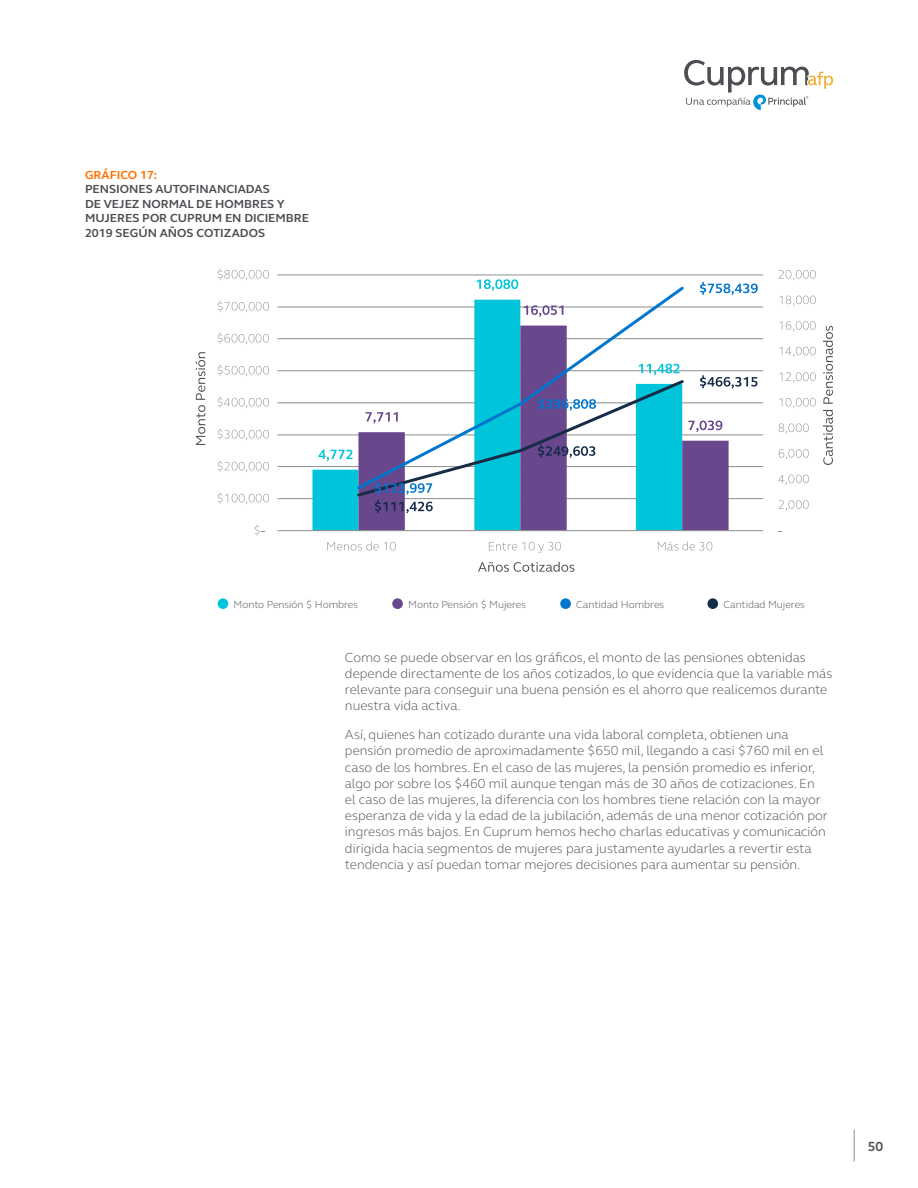
<style>
.page{position:relative;width:918px;height:1188px;background:#fff}
.page>*{position:absolute;margin:0;border:0;box-sizing:border-box;transform-origin:0 0}
.t1{font:300 13.5px/16.2px "FS Elliot Pro";color:#4d4e53}
.t2{font:700 13.5px "FS Elliot Pro";color:#4d4e53}
.t3{font:700 12px/14.4px "FS Elliot Pro";color:#4d4e53}
.t4{font:700 12px "FS Elliot Pro";color:#ff7000}
.t5{font:300 10.5px "FS Elliot Pro";color:#4d4e53}
</style>
<div class="page">
<svg style="left:684px;top:60px;width:149px;height:50px"></svg>
<hr style="left:854px;top:1130px;width:1px;height:31px;background:#8c8d8e">
<div style="left:218px;top:598px;width:10px;height:11px;background:#00c4d9;border-radius:50%"></div>
<div style="left:392px;top:598px;width:11px;height:11px;background:#68478d;border-radius:50%"></div>
<div style="left:560px;top:598px;width:11px;height:11px;background:#0076cf;border-radius:50%"></div>
<div style="left:707px;top:598px;width:11px;height:11px;background:#162b48;border-radius:50%"></div>
<hr style="left:278px;top:275px;width:485px;height:1px;background:#8c8d8e">
<hr style="left:278px;top:307px;width:485px;height:1px;background:#8c8d8e">
<hr style="left:278px;top:338px;width:485px;height:1px;background:#8c8d8e">
<hr style="left:278px;top:370px;width:485px;height:1px;background:#8c8d8e">
<hr style="left:278px;top:402px;width:485px;height:1px;background:#8c8d8e">
<hr style="left:278px;top:435px;width:485px;height:1px;background:#8c8d8e">
<hr style="left:278px;top:466px;width:485px;height:1px;background:#8c8d8e">
<hr style="left:278px;top:498px;width:485px;height:1px;background:#8c8d8e">
<svg style="left:312px;top:306px;width:46px;height:224px"></svg>
<svg style="left:358px;top:338px;width:371px;height:192px"></svg>
<hr style="left:278px;top:530px;width:485px;height:1px;background:#8c8d8e">
<svg style="left:355px;top:284px;width:331px;height:80px"></svg>
<svg style="left:476px;top:279px;width:42px;height:12px"></svg>
<svg style="left:524px;top:305px;width:39px;height:12px"></svg>
<svg style="left:700px;top:282px;width:58px;height:13px"></svg>
<svg style="left:318px;top:364px;width:440px;height:149px"></svg>
<svg style="left:779px;top:500px;width:30px;height:11px"></svg>
<svg style="left:778px;top:475px;width:31px;height:10px"></svg>
<svg style="left:779px;top:449px;width:30px;height:11px"></svg>
<svg style="left:779px;top:424px;width:30px;height:10px"></svg>
<svg style="left:779px;top:398px;width:37px;height:10px"></svg>
<svg style="left:779px;top:372px;width:37px;height:11px"></svg>
<svg style="left:779px;top:347px;width:37px;height:10px"></svg>
<svg style="left:779px;top:321px;width:37px;height:11px"></svg>
<svg style="left:779px;top:296px;width:37px;height:10px"></svg>
<svg style="left:779px;top:270px;width:37px;height:10px"></svg>
<svg style="left:255px;top:524px;width:9px;height:12px"></svg>
<svg style="left:218px;top:492px;width:51px;height:12px"></svg>
<svg style="left:218px;top:460px;width:51px;height:12px"></svg>
<svg style="left:218px;top:428px;width:51px;height:12px"></svg>
<svg style="left:218px;top:397px;width:51px;height:11px"></svg>
<svg style="left:218px;top:365px;width:51px;height:11px"></svg>
<svg style="left:218px;top:333px;width:51px;height:11px"></svg>
<svg style="left:218px;top:301px;width:51px;height:11px"></svg>
<svg style="left:218px;top:269px;width:51px;height:11px"></svg>
<svg style="left:327px;top:542px;width:69px;height:8px"></svg>
<svg style="left:489px;top:542px;width:72px;height:11px"></svg>
<svg style="left:658px;top:542px;width:54px;height:8px"></svg>
<svg style="left:823px;top:410px;width:10px;height:55px"></svg>
<svg style="left:823px;top:326px;width:10px;height:78px"></svg>
<svg style="left:195px;top:352px;width:10px;height:93px"></svg>
<svg style="left:478px;top:562px;width:97px;height:10px"></svg>
<p class="t4" style="left:85px;top:167px;width:74px">GRÁFICO 17:</p>
<p class="t3" style="left:85px;top:182px;width:225px">PENSIONES AUTOFINANCIADAS<br>DE VEJEZ NORMAL DE HOMBRES Y<br>MUJERES POR CUPRUM EN DICIEMBRE<br>2019 SEGÚN AÑOS COTIZADOS</p>
<p class="t5" style="left:234px;top:597px;width:126px">Monto Pensión $ Hombres</p>
<p class="t5" style="left:408px;top:597px;width:119px">Monto Pensión $ Mujeres</p>
<p class="t5" style="left:576px;top:597px;width:89px">Cantidad Hombres</p>
<p class="t5" style="left:723px;top:597px;width:83px">Cantidad Mujeres</p>
<p class="t1" style="left:345px;top:649px;width:489px">Como se puede observar en los gráficos, el monto de las pensiones obtenidas depende directamente de los años cotizados, lo que evidencia que la variable más relevante para conseguir una buena pensión es el ahorro que realicemos durante nuestra vida activa.</p>
<p class="t1" style="left:345px;top:726px;width:484px">Así, quienes han cotizado durante una vida laboral completa, obtienen una pensión promedio de aproximadamente $650 mil, llegando a casi $760 mil en el caso de los hombres. En el caso de las mujeres, la pensión promedio es inferior, algo por sobre los $460 mil aunque tengan más de 30 años de cotizaciones. En el caso de las mujeres, la diferencia con los hombres tiene relación con la mayor esperanza de vida y la edad de la jubilación, además de una menor cotización por ingresos más bajos. En Cuprum hemos hecho charlas educativas y comunicación dirigida hacia segmentos de mujeres para justamente ayudarles a revertir esta tendencia y así puedan tomar mejores decisiones para aumentar su pensión.</p>
<p class="t2" style="left:868px;top:1137px;width:17px">50</p>
</div>
